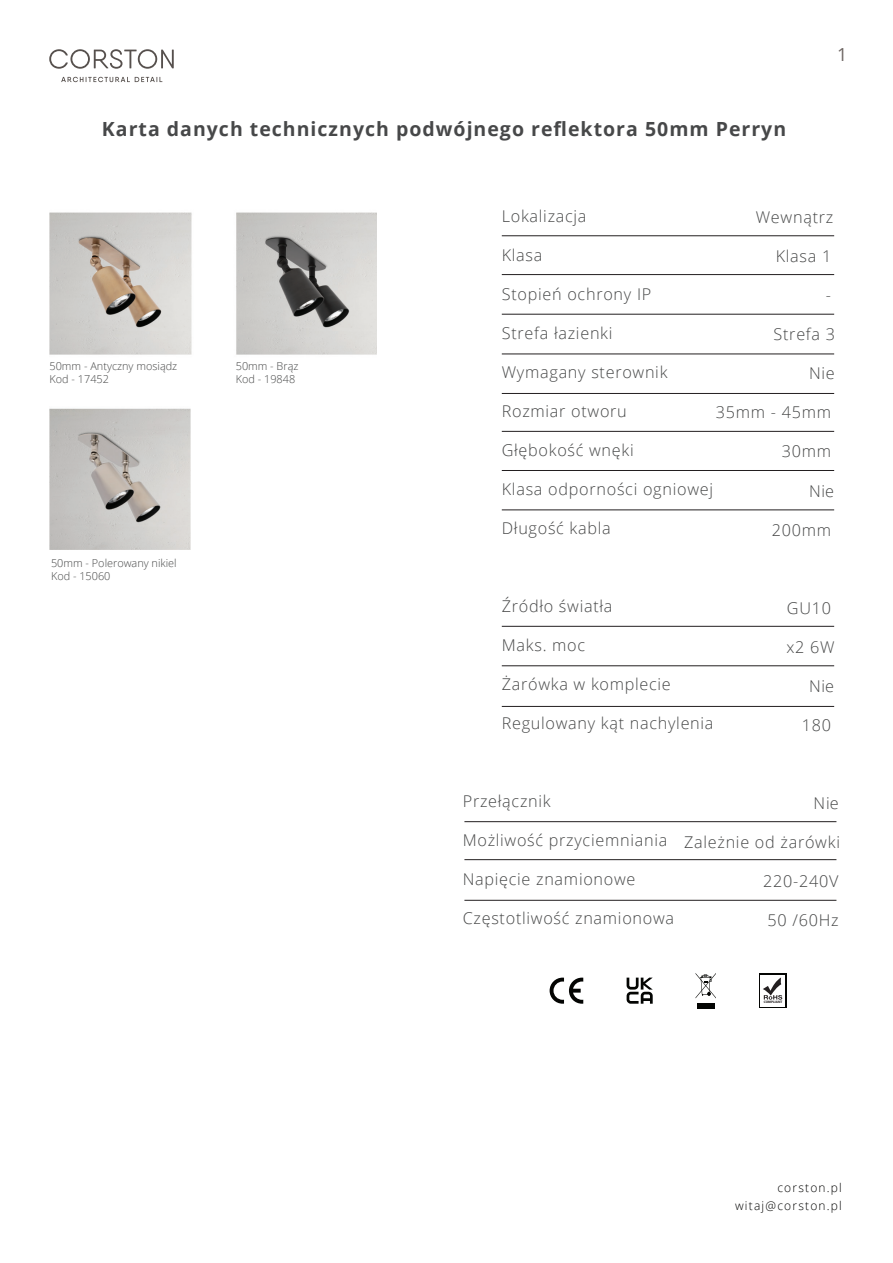
<style>
.page{position:relative;width:893px;height:1263px;background:#fff}
.page>*{position:absolute;margin:0;border:0;box-sizing:border-box;transform-origin:0 0}
.t1{font:700 19.5px "Open Sans";letter-spacing:.05em;color:#474849}
.t2{font:18px "Open Sans";color:#6e6663}
.t3{font:300 16.2px "Open Sans";letter-spacing:.045em;color:#464747}
.t4{font:300 12px/18px "Open Sans";letter-spacing:.1em;color:#050504;text-align:right}
.t5{font:300 10.95px/12.5px "Open Sans";color:#464747}
.t6{font:700 3.45px "Myriad Pro";color:#231f20}
</style>
<div class="page">
<img style="left:49px;top:212px;width:327px;height:337px">
<div style="left:759px;top:973px;width:27px;height:35px;background:#040503"></div>
<div style="left:760px;top:975px;width:25px;height:32px;background:#fff"></div>
<svg style="left:550px;top:977px;width:33px;height:27px"></svg>
<svg style="left:627px;top:977px;width:26px;height:27px"></svg>
<div style="left:697px;top:1003px;width:17px;height:5px;background:#040503"></div>
<svg style="left:695px;top:973px;width:21px;height:25px"></svg>
<svg style="left:763px;top:977px;width:19px;height:23px"></svg>
<svg style="left:49px;top:49px;width:125px;height:33px"></svg>
<hr style="left:502px;top:235px;width:332px;height:1px;background:#231f20">
<hr style="left:502px;top:274px;width:332px;height:1px;background:#231f20">
<hr style="left:502px;top:314px;width:332px;height:1px;background:#231f20">
<hr style="left:502px;top:354px;width:332px;height:1px;background:#231f20">
<hr style="left:502px;top:393px;width:332px;height:1px;background:#231f20">
<hr style="left:502px;top:431px;width:332px;height:1px;background:#231f20">
<hr style="left:502px;top:470px;width:332px;height:1px;background:#231f20">
<hr style="left:502px;top:510px;width:332px;height:1px;background:#231f20">
<hr style="left:502px;top:626px;width:332px;height:1px;background:#231f20">
<hr style="left:502px;top:665px;width:332px;height:1px;background:#231f20">
<hr style="left:502px;top:706px;width:332px;height:1px;background:#231f20">
<hr style="left:464px;top:821px;width:372px;height:1px;background:#231f20">
<hr style="left:464px;top:859px;width:372px;height:1px;background:#231f20">
<hr style="left:464px;top:900px;width:372px;height:1px;background:#231f20">
<p class="t1" style="left:102px;top:115px;width:686px">Karta danych technicznych podwójnego reflektora 50mm Perryn</p>
<p class="t2" style="left:837px;top:42px;width:12px">1</p>
<p class="t5" style="left:50px;top:360px;width:129px">50mm - Antyczny mosiądz<br>Kod - 17452</p>
<p class="t5" style="left:236px;top:360px;width:64px">50mm - Brąz<br>Kod - 19848</p>
<p class="t5" style="left:51px;top:557px;width:127px">50mm - Polerowany nikiel<br>Kod - 15060</p>
<p class="t3" style="left:502px;top:205px;width:86px">Lokalizacja</p>
<p class="t3" style="left:502px;top:244px;width:42px">Klasa</p>
<p class="t3" style="left:502px;top:283px;width:151px">Stopień ochrony IP</p>
<p class="t3" style="left:502px;top:322px;width:112px">Strefa łazienki</p>
<p class="t3" style="left:502px;top:361px;width:167px">Wymagany sterownik</p>
<p class="t3" style="left:502px;top:400px;width:127px">Rozmiar otworu</p>
<p class="t3" style="left:502px;top:439px;width:133px">Głębokość wnęki</p>
<p class="t3" style="left:502px;top:478px;width:213px">Klasa odporności ogniowej</p>
<p class="t3" style="left:502px;top:517px;width:111px">Długość kabla</p>
<p class="t3" style="left:756px;top:206px;width:79px">Wewnątrz</p>
<p class="t3" style="left:776px;top:245px;width:57px">Klasa 1</p>
<p class="t3" style="left:826px;top:284px;width:7px">-</p>
<p class="t3" style="left:774px;top:323px;width:63px">Strefa 3</p>
<p class="t3" style="left:809px;top:362px;width:27px">Nie</p>
<p class="t3" style="left:716px;top:401px;width:117px">35mm - 45mm</p>
<p class="t3" style="left:782px;top:440px;width:51px">30mm</p>
<p class="t3" style="left:809px;top:479px;width:26px">Nie</p>
<p class="t3" style="left:772px;top:518px;width:61px">200mm</p>
<p class="t3" style="left:502px;top:595px;width:112px">Źródło światła</p>
<p class="t3" style="left:502px;top:634px;width:85px">Maks. moc</p>
<p class="t3" style="left:502px;top:673px;width:171px">Żarówka w komplecie</p>
<p class="t3" style="left:502px;top:712px;width:213px">Regulowany kąt nachylenia</p>
<p class="t3" style="left:787px;top:596px;width:46px">GU10</p>
<p class="t3" style="left:786px;top:636px;width:50px">x2 6W</p>
<p class="t3" style="left:809px;top:674px;width:26px">Nie</p>
<p class="t3" style="left:802px;top:714px;width:31px">180</p>
<p class="t3" style="left:463px;top:790px;width:89px">Przełącznik</p>
<p class="t3" style="left:463px;top:829px;width:206px">Możliwość przyciemniania</p>
<p class="t3" style="left:463px;top:868px;width:174px">Napięcie znamionowe</p>
<p class="t3" style="left:463px;top:907px;width:213px">Częstotliwość znamionowa</p>
<p class="t3" style="left:814px;top:792px;width:26px">Nie</p>
<p class="t3" style="left:684px;top:831px;width:157px">Zależnie od żarówki</p>
<p class="t3" style="left:763px;top:870px;width:77px">220-240V</p>
<p class="t3" style="left:767px;top:909px;width:72px">50 /60Hz</p>
<p class="t6" style="left:764px;top:1000px;width:20px">COMPLIANT</p>
<p class="t4" style="left:735px;top:1179px;width:108px">corston.pl witaj@corston.pl</p>
</div>
